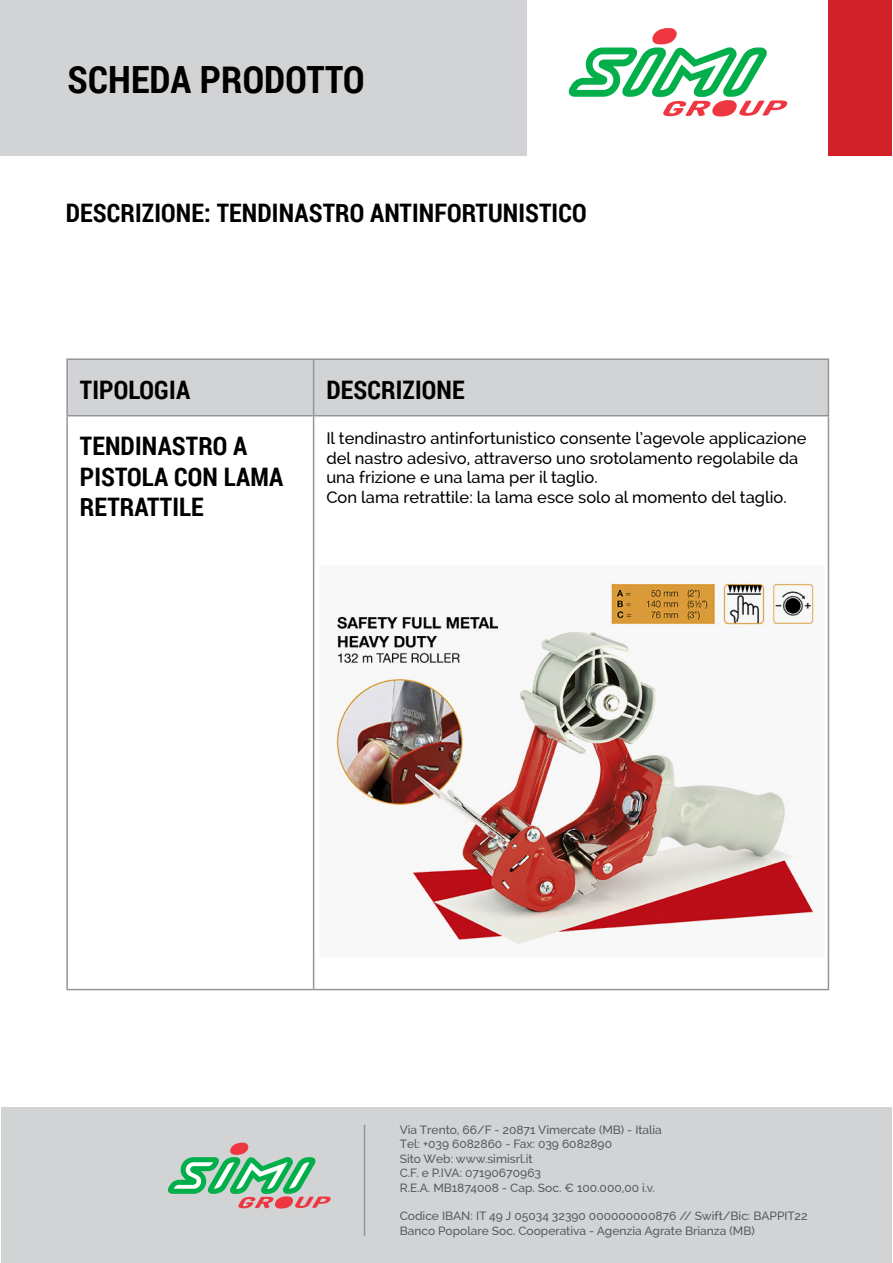
<style>
.page{position:relative;width:893px;height:1263px;background:#fff}
.page>*{position:absolute;margin:0;border:0;box-sizing:border-box;transform-origin:0 0}
.t1{font:700 37.5px "Roboto Condensed";letter-spacing:.005em;color:#000}
.t2{font:700 25.5px/30.6px "Roboto Condensed";letter-spacing:.005em;color:#000}
.t3{font:500 16.5px/19.5px "Raleway";color:#000}
.t4{font:500 12px/14.4px "Raleway";color:#58595b}
</style>
<div class="page">
<div style="left:0;top:0;width:526px;height:155px;background:#d1d3d4"></div>
<div style="left:1px;top:1107px;width:891px;height:156px;background:#d1d3d4"></div>
<div style="left:828px;top:0;width:64px;height:155px;background:#d12027"></div>
<div style="left:68px;top:360px;width:760px;height:55px;background:#d1d3d4"></div>
<hr style="left:66px;top:358px;width:248px;height:2px;background:#939598">
<hr style="left:66px;top:360px;width:2px;height:55px;background:#939598">
<hr style="left:314px;top:358px;width:515px;height:2px;background:#939598">
<hr style="left:313px;top:360px;width:1px;height:55px;background:#939598">
<hr style="left:828px;top:360px;width:1px;height:55px;background:#939598">
<hr style="left:66px;top:415px;width:248px;height:1px;background:#939598">
<hr style="left:66px;top:416px;width:2px;height:573px;background:#939598">
<hr style="left:314px;top:415px;width:515px;height:1px;background:#939598">
<hr style="left:313px;top:416px;width:1px;height:573px;background:#939598">
<hr style="left:828px;top:416px;width:1px;height:573px;background:#939598">
<hr style="left:66px;top:989px;width:248px;height:1px;background:#939598">
<hr style="left:314px;top:989px;width:515px;height:1px;background:#939598">
<hr style="left:364px;top:1125px;width:1px;height:111px;background:#939598">
<img style="left:334px;top:579px;width:482px;height:366px">
<div style="left:324px;top:567px;width:94px;height:40px;background:#f8f8f8"></div>
<svg style="left:568px;top:28px;width:220px;height:88px"></svg>
<svg style="left:168px;top:1143px;width:163px;height:65px"></svg>
<h1 class="t1" style="left:68px;top:54px;width:298px">SCHEDA PRODOTTO</h1>
<h2 class="t2" style="left:66px;top:197px;width:522px">DESCRIZIONE: TENDINASTRO ANTINFORTUNISTICO</h2>
<h2 class="t2" style="left:80px;top:373px;width:112px">TIPOLOGIA</h2>
<h2 class="t2" style="left:326px;top:373px;width:140px">DESCRIZIONE</h2>
<h2 class="t2" style="left:80px;top:430px;width:205px">TENDINASTRO A<br>PISTOLA CON LAMA<br>RETRATTILE</h2>
<h3 class="t3" style="left:326px;top:428px;width:482px">Il tendinastro antinfortunistico consente l’agevole applicazione del nastro adesivo, attraverso uno srotolamento regolabile da una frizione e una lama per il taglio.<br>Con lama retrattile: la lama esce solo al momento del taglio.</h3>
<p class="t4" style="left:400px;top:1122px;width:264px">Via Trento, 66/F - 20871 Vimercate (MB) - Italia Tel: +039 6082860 - Fax: 039 6082890<br>Sito Web: www.simisrl.it<br>C.F. e P.IVA: 07190670963<br>R.E.A. MB1874008 - Cap. Soc. € 100.000,00 i.v.</p>
<p class="t4" style="left:400px;top:1209px;width:409px">Codice IBAN: IT 49 J 05034 32390 000000000876 // Swift/Bic: BAPPIT22<br>Banco Popolare Soc. Cooperativa - Agenzia Agrate Brianza (MB)</p>
</div>
